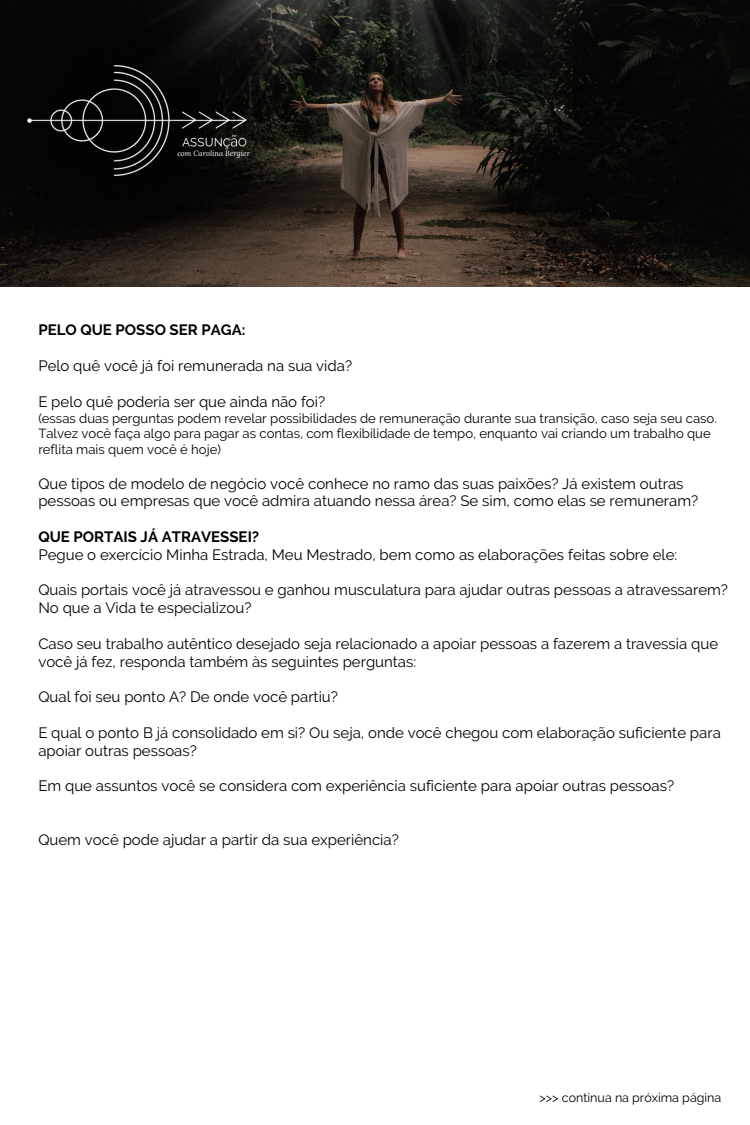
<style>
.page{position:relative;width:750px;height:1125px;background:#fff}
.page>*{position:absolute;margin:0;border:0;box-sizing:border-box;transform-origin:0 0}
.t1{font:15px/17.8px "Raleway";color:#000}
.t2{font:700 15px "Raleway";color:#000}
.t3{font:13.12px/15.5px "Raleway";color:#000}
.t4{font:12.5px "Raleway";color:#000}
.t5{font:italic 7.5px "Lora";color:#fcfcfc}
</style>
<div class="page">
<img style="left:0;top:0;width:750px;height:287px">
<img style="left:28px;top:66px;width:218px;height:110px">
<p class="t5" style="left:177px;top:149px;width:74px">com Carolina Bergier</p>
<p class="t2" style="left:38px;top:321px;width:209px">PELO QUE POSSO SER PAGA:</p>
<p class="t1" style="left:38px;top:357px;width:315px">Pelo quê você já foi remunerada na sua vida?</p>
<p class="t1" style="left:38px;top:392px;width:288px">E pelo quê poderia ser que ainda não foi?</p>
<p class="t3" style="left:38px;top:411px;width:680px">(essas duas perguntas podem revelar possibilidades de remuneração durante sua transição, caso seja seu caso.<br>Talvez você faça algo para pagar as contas, com flexibilidade de tempo, enquanto vai criando um trabalho que reflita mais quem você é hoje)</p>
<p class="t1" style="left:38px;top:474px;width:661px">Que tipos de modelo de negócio você conhece no ramo das suas paixões? Já existem outras pessoas ou empresas que você admira atuando nessa área? Se sim, como elas se remuneram?</p>
<p class="t2" style="left:38px;top:528px;width:222px">QUE PORTAIS JÁ ATRAVESSEI?</p>
<p class="t1" style="left:38px;top:546px;width:640px">Pegue o exercício Minha Estrada, Meu Mestrado, bem como as elaborações feitas sobre ele:</p>
<p class="t1" style="left:38px;top:581px;width:691px">Quais portais você já atravessou e ganhou musculatura para ajudar outras pessoas a atravessarem?</p>
<p class="t1" style="left:38px;top:599px;width:215px">No que a Vida te especializou?</p>
<p class="t1" style="left:38px;top:635px;width:681px">Caso seu trabalho autêntico desejado seja relacionado a apoiar pessoas a fazerem a travessia que você já fez, responda também às seguintes perguntas:</p>
<p class="t1" style="left:38px;top:688px;width:301px">Qual foi seu ponto A? De onde você partiu?</p>
<p class="t1" style="left:38px;top:724px;width:684px">E qual o ponto B já consolidado em si? Ou seja, onde você chegou com elaboração suficiente para apoiar outras pessoas?</p>
<p class="t1" style="left:38px;top:777px;width:637px">Em que assuntos você se considera com experiência suficiente para apoiar outras pessoas?</p>
<p class="t1" style="left:38px;top:831px;width:362px">Quem você pode ajudar a partir da sua experiência?</p>
<p class="t4" style="left:540px;top:1090px;width:183px">&gt;&gt;&gt; continua na próxima página</p>
</div>
